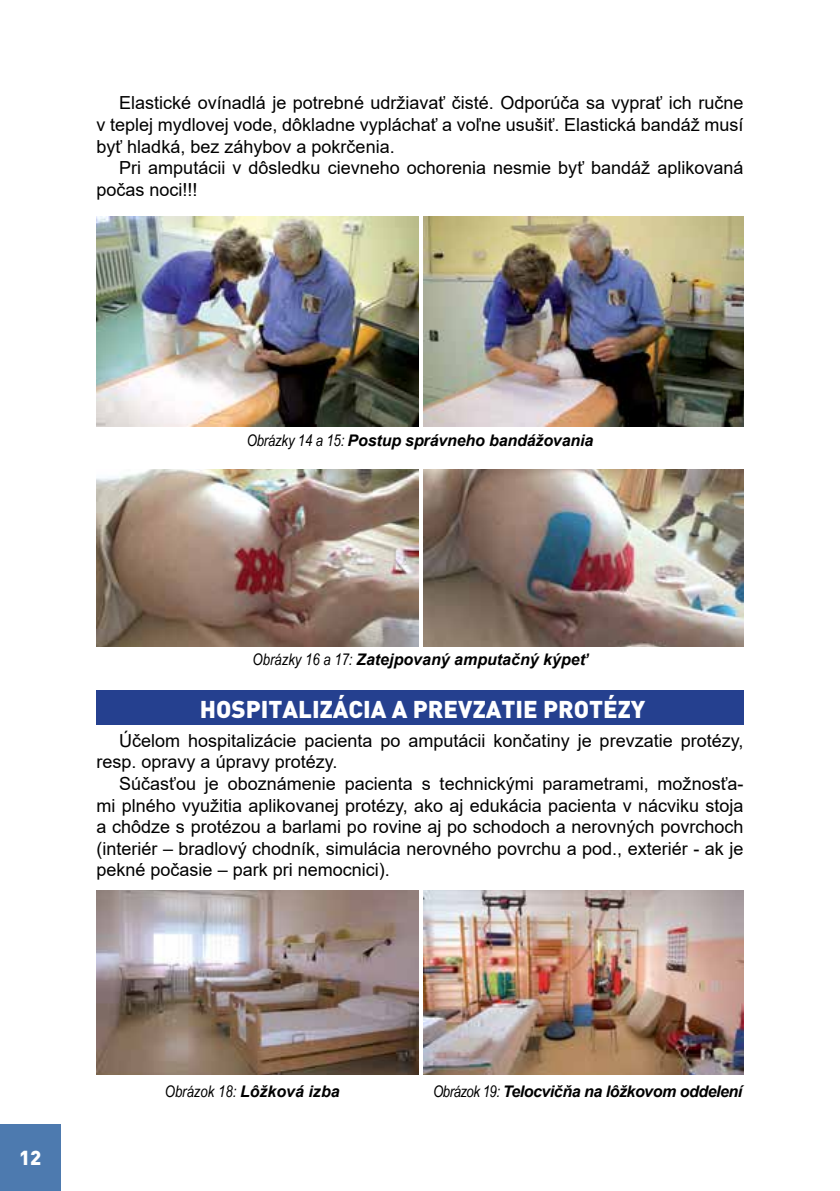
<style>
.page{position:relative;width:840px;height:1191px;background:#fff}
.page>*{position:absolute;margin:0;border:0;box-sizing:border-box;transform-origin:0 0}
.t1{font:900 24px "DINCE";color:#fff}
.t2{font:900 20px "DINCE";color:#fff}
.t3{font:18px/21.6px "Arial";color:#000}
.t4{font:italic 700 16px "Arial";letter-spacing:-.01em;color:#000}
.t5{font:italic 700 16px "Arial";letter-spacing:-.03em;color:#000}
.s1{font-family:"Arial Narrow";font-weight:400}
</style>
<div class="page">
<div style="left:0;top:1124px;width:60px;height:67px;background:#4d7aaf"></div>
<div style="left:96px;top:690px;width:647px;height:35px;background:#25408f"></div>
<img style="left:96px;top:217px;width:322px;height:209px">
<img style="left:96px;top:469px;width:322px;height:177px">
<img style="left:424px;top:217px;width:319px;height:209px">
<img style="left:424px;top:469px;width:319px;height:177px">
<img style="left:96px;top:890px;width:322px;height:184px">
<img style="left:424px;top:890px;width:319px;height:184px">
<p class="t3" style="left:96px;top:92px;width:648px;text-align:justify;text-indent:23px">Elastické ovínadlá je potrebné udržiavať čisté. Odporúča sa vyprať ich ručne v teplej mydlovej vode, dôkladne vypláchať a voľne usušiť. Elastická bandáž musí byť hladká, bez záhybov a pokrčenia.</p>
<p class="t3" style="left:96px;top:157px;width:648px;text-indent:23px">Pri amputácii v dôsledku cievneho ochorenia nesmie byť bandáž aplikovaná počas noci!!!</p>
<p class="t4" style="left:246px;top:430px;width:348px"><span class="s1">Obrázky 14 a 15:</span> Postup správneho bandážovania</p>
<p class="t4" style="left:252px;top:648px;width:336px"><span class="s1">Obrázky 16 a 17:</span> Zatejpovaný amputačný kýpeť</p>
<h1 class="t1" style="left:200px;top:693px;width:447px">HOSPITALIZÁCIA A PREVZATIE PROTÉZY</h1>
<p class="t3" style="left:96px;top:729px;width:648px;text-indent:23px">Účelom hospitalizácie pacienta po amputácii končatiny je prevzatie protézy, resp. opravy a úpravy protézy.</p>
<p class="t3" style="left:96px;top:772px;width:648px;text-align:justify;text-indent:23px">Súčasťou je oboznámenie pacienta s technickými parametrami, možnosťa&shy;mi plného využitia aplikovanej protézy, ako aj edukácia pacienta v nácviku stoja a chôdze s protézou a barlami po rovine aj po schodoch a nerovných povrchoch (interiér – bradlový chodník, simulácia nerovného povrchu a pod., exteriér - ak je pekné počasie – park pri nemocnici).</p>
<p class="t2" style="left:19px;top:1143px;width:24px">12</p>
<p class="t4" style="left:165px;top:1081px;width:176px"><span class="s1">Obrázok 18:</span> Lôžková izba</p>
<p class="t5" style="left:433px;top:1081px;width:310px"><span class="s1">Obrázok 19:</span> Telocvičňa na lôžkovom oddelení</p>
</div>
